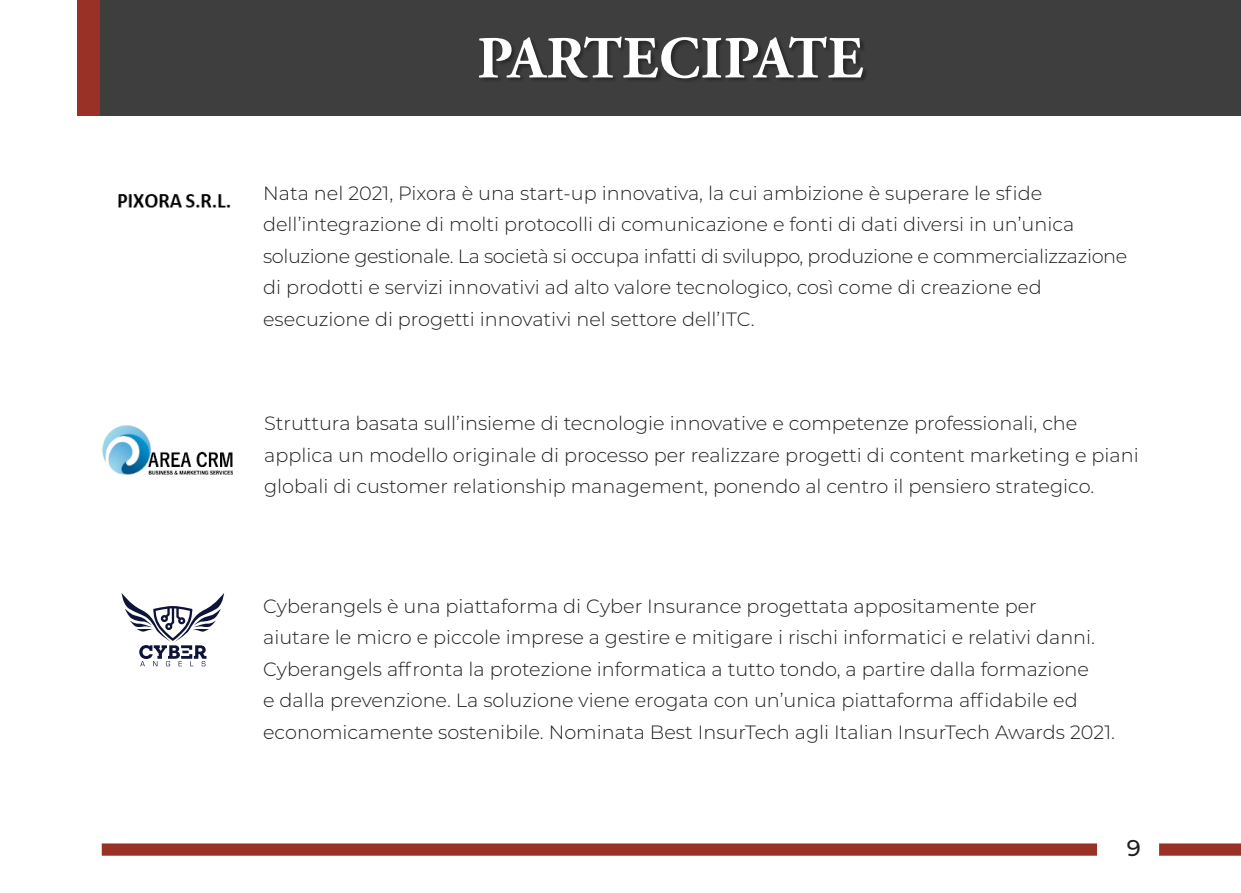
<style>
.page{position:relative;width:1241px;height:893px;background:#fff}
.page>*{position:absolute;margin:0;border:0;box-sizing:border-box;transform-origin:0 0}
.t1{font:700 59.5px "Adobe Garamond Pro";letter-spacing:.015em;color:#fff}
.t2{font:500 22.75px "Montserrat";color:#231f20}
.t3{font:300 19.25px/31.5px "Montserrat";color:#231f20}
</style>
<div class="page">
<div style="left:102px;top:843px;width:994px;height:13px;background:#9a3127"></div>
<div style="left:1158px;top:843px;width:82px;height:13px;background:#9a3127"></div>
<div style="left:99px;top:0;width:1141px;height:115px;background:#3e3e3f"></div>
<div style="left:479px;top:37px;width:390px;height:46px;background:#231f20;opacity:.75"></div>
<div style="left:77px;top:0;width:22px;height:115px;background:#9a3127"></div>
<svg style="left:122px;top:593px;width:102px;height:73px"></svg>
<img style="left:118px;top:194px;width:113px;height:14px">
<img style="left:102px;top:426px;width:130px;height:49px">
<h1 class="t1" style="left:477px;top:24px;width:387px">PARTECIPATE</h1>
<p class="t3" style="left:263px;top:177px;width:865px">Nata nel 2021, Pixora è una start-up innovativa, la cui ambizione è superare le sfide dell’integrazione di molti protocolli di comunicazione e fonti di dati diversi in un’unica soluzione gestionale. La società si occupa infatti di sviluppo, produzione e commercializzazione di prodotti e servizi innovativi ad alto valore tecnologico, così come di creazione ed esecuzione di progetti innovativi nel settore dell’ITC.</p>
<p class="t3" style="left:264px;top:407px;width:876px">Struttura basata sull’insieme di tecnologie innovative e competenze professionali, che applica un modello originale di processo per realizzare progetti di content marketing e piani globali di customer relationship management, ponendo al centro il pensiero strategico.</p>
<p class="t3" style="left:263px;top:589px;width:853px">Cyberangels è una piattaforma di Cyber Insurance progettata appositamente per<br>aiutare le micro e piccole imprese a gestire e mitigare i rischi informatici e relativi danni.<br>Cyberangels affronta la protezione informatica a tutto tondo, a partire dalla formazione<br>e dalla prevenzione. La soluzione viene erogata con un’unica piattaforma affidabile ed economicamente sostenibile. Nominata Best InsurTech agli Italian InsurTech Awards 2021.</p>
<p class="t2" style="left:1126px;top:832px;width:16px">9</p>
</div>
